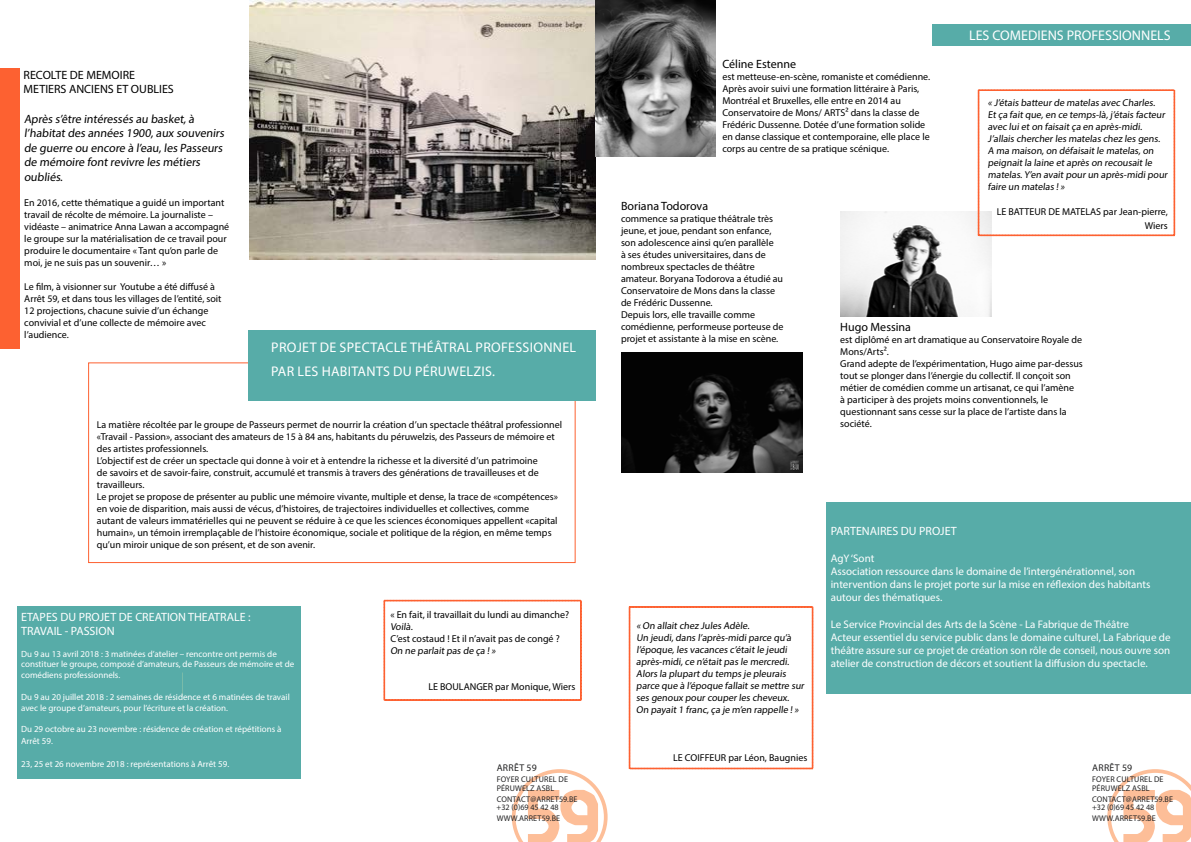
<style>
.page{position:relative;width:1191px;height:842px;background:#fff}
.page>*{position:absolute;margin:0;border:0;box-sizing:border-box;transform-origin:0 0}
.t1{font:14px/24px "Myriad Pro";letter-spacing:.02em;color:#fff}
.t2{font:12px/14.4px "Myriad Pro";letter-spacing:-.15em;color:#000}
.t3{font:12px "Myriad Pro";color:#000}
.t4{font:12px "Myriad Pro";color:#fff}
.t5{font:11px/13.2px "Myriad Pro";color:#fff}
.t6{font:10px/12px "Myriad Pro";color:#000}
.t7{font:10px/12px "Myriad Pro";letter-spacing:-.15em;color:#000}
.t8{font:9.8px "Myriad Pro";letter-spacing:.03em;color:#222223}
.t9{font:9px/10.8px "Myriad Pro";color:#fff}
.t10{font:8.2px/8.2px "Myriad Pro";letter-spacing:.02em;color:#222223}
</style>
<div class="page">
<svg style="left:512px;top:769px;width:95px;height:73px"></svg>
<div style="left:17px;top:606px;width:283px;height:172px;background:#57aca8"></div>
<svg style="left:1107px;top:769px;width:84px;height:73px"></svg>
<img style="left:249px;top:1px;width:346px;height:259px">
<div style="left:88px;top:362px;width:487px;height:201px;border:1px solid #fd6131"></div>
<div style="left:248px;top:330px;width:347px;height:70px;background:#57aca8"></div>
<img style="left:596px;top:0;width:119px;height:156px">
<div style="left:932px;top:24px;width:259px;height:21px;background:#57aca8"></div>
<img style="left:621px;top:352px;width:181px;height:121px">
<img style="left:841px;top:211px;width:150px;height:105px">
<svg style="left:628px;top:606px;width:185px;height:163px"></svg>
<div style="left:0;top:69px;width:19px;height:280px;background:#fd6131"></div>
<svg style="left:383px;top:599px;width:199px;height:102px"></svg>
<div style="left:826px;top:502px;width:365px;height:192px;background:#57aca8"></div>
<svg style="left:977px;top:89px;width:198px;height:147px"></svg>
<p class="t3" style="left:24px;top:68px;width:8px">RECOLTE</p>
<p class="t3" style="left:70px;top:68px;width:25px">DE MEMOIRE</p>
<p class="t3" style="left:24px;top:82px;width:7px">METIER</p>
<p class="t3" style="left:61px;top:82px;width:16px">S ANCIEN</p>
<p class="t3" style="left:108px;top:82px;width:31px">S ET OUBLIE</p>
<p class="t3" style="left:168px;top:82px;width:7px">S</p>
<p class="t2" style="left:24px;top:112px;width:203px">Après s’être intéressés au basket, à l’habitat des années 1900, aux souvenirs de guerre ou encore à l’eau, les Passeurs de mémoire font revivre les métiers oubliés.</p>
<p class="t6" style="left:24px;top:196px;width:206px">En 2016, cette thématique a guidé un important travail de récolte de mémoire. La journaliste – vidéaste – animatrice Anna Lawan a accompagné le groupe sur la matérialisation de ce travail pour produire le documentaire « Tant qu’on parle de moi, je ne suis pas un souvenir… »</p>
<p class="t6" style="left:24px;top:280px;width:199px">Le film, à visionner sur Youtube a été diffusé à Arrêt 59, et dans tous les villages de l’entité, soit 12 projections, chacune suivie d’un échange convivial et d’une collecte de mémoire avec l’audience.</p>
<h1 class="t1" style="left:271px;top:335px;width:306px">Projet de spectacle théâtral professionnel par les habitants du péruwelzis.</h1>
<p class="t6" style="left:97px;top:418px;width:467px">La matière récoltée par le groupe de Passeurs permet de nourrir la création d’un spectacle théâtral professionnel «Travail - Passion», associant des amateurs de 15 à 84 ans, habitants du péruwelzis, des Passeurs de mémoire et des artistes professionnels.<br>L’objectif est de créer un spectacle qui donne à voir et à entendre la richesse et la diversité d’un patrimoine<br>de savoirs et de savoir-faire, construit, accumulé et transmis à travers des générations de travailleuses et de travailleurs.<br>Le projet se propose de présenter au public une mémoire vivante, multiple et dense, la trace de «compétences» en voie de disparition, mais aussi de vécus, d’histoires, de trajectoires individuelles et collectives, comme<br>autant de valeurs immatérielles qui ne peuvent se réduire à ce que les sciences économiques appellent «capital humain», un témoin irremplaçable de l’histoire économique, sociale et politique de la région, en même temps qu’un miroir unique de son présent, et de son avenir.</p>
<p class="t4" style="left:21px;top:609px;width:7px">ETAPE</p>
<p class="t4" style="left:52px;top:609px;width:91px">S DUPROJETDECREATION</p>
<p class="t4" style="left:188px;top:609px;width:21px">THEATRALE</p>
<p class="t4" style="left:248px;top:609px;width:4px">:</p>
<p class="t4" style="left:21px;top:623px;width:7px">TRAVAIL</p>
<p class="t4" style="left:65px;top:623px;width:38px">- PASSION</p>
<p class="t9" style="left:21px;top:648px;width:275px">Du 9 au 13 avril 2018 : 3 matinées d’atelier – rencontre ont permis de constituer le groupe, composé d’amateurs, de Passeurs de mémoire et de comédiens professionnels.</p>
<p class="t9" style="left:21px;top:691px;width:270px">Du 9 au 20 juillet 2018 : 2 semaines de résidence et 6 matinées de travail avec le groupe d’amateurs, pour l’écriture et la création.</p>
<p class="t9" style="left:21px;top:723px;width:262px;line-height:12px">Du 29 octobre au 23 novembre : résidence de création et répétitions à<br>Arrêt 59.</p>
<p class="t9" style="left:21px;top:758px;width:210px">23, 25 et 26 novembre 2018 : représentations à Arrêt 59.</p>
<p class="t6" style="left:390px;top:609px;width:180px">« En fait, il travaillait du lundi au dimanche?<br>Voilà.<br>C’est costaud ! Et il n’avait pas de congé ?<br>On ne parlait pas de ça ! »</p>
<p class="t6" style="left:428px;top:681px;width:19px">LE BOULANGER</p>
<p class="t6" style="left:495px;top:681px;width:82px">par Monique, Wiers</p>
<p class="t8" style="left:497px;top:762px;width:42px">Arrêt 59</p>
<p class="t10" style="left:496px;top:775px;width:73px">foyer culturel de péruwelz asbl</p>
<p class="t10" style="left:496px;top:795px;width:82px">contact@arret59.be +32 (0)69 45 42 48</p>
<p class="t10" style="left:496px;top:814px;width:65px">www.arret59.be</p>
<h1 class="t1" style="left:969px;top:23px;width:33px">LE S COMEDIEN</h1>
<h1 class="t1" style="left:1056px;top:23px;width:19px">S PROFE</h1>
<h1 class="t1" style="left:1105px;top:23px;width:23px">SSIONNEL</h1>
<h1 class="t1" style="left:1163px;top:23px;width:8px">S</h1>
<p class="t3" style="left:722px;top:56px;width:75px">Céline Estenne</p>
<p class="t6" style="left:722px;top:70px;width:209px">est metteuse-en-scène, romaniste et comédienne.<br>Après avoir suivi une formation littéraire à Paris, Montréal et Bruxelles, elle entre en 2014 au Conservatoire de Mons/ ARTS² dans la classe de Frédéric Dussenne. Dotée d’une formation solide en danse classique et contemporaine, elle place le corps au centre de sa pratique scénique.</p>
<p class="t7" style="left:988px;top:97px;width:182px">« J’étais batteur de matelas avec Charles.<br>Et ça fait que, en ce temps-là, j’étais facteur avec lui et on faisait ça en après-midi.<br>J’allais chercher les matelas chez les gens.<br>A ma maison, on défaisait le matelas, on peignait la laine et après on recousait le matelas.Y’en avait pour un après-midi pour faire un matelas ! »</p>
<p class="t6" style="left:996px;top:205px;width:19px">LE BATTEUR</p>
<p class="t6" style="left:1048px;top:205px;width:21px">DE MATELA</p>
<p class="t6" style="left:1096px;top:204px;width:73px;line-height:14.4px;text-align:right">S par Jean-pierre,<br>Wiers</p>
<p class="t3" style="left:621px;top:198px;width:89px">Boriana Todorova</p>
<p class="t6" style="left:621px;top:212px;width:164px">commence sa pratique théâtrale très jeune, et joue, pendant son enfance, son adolescence ainsi qu’en parallèle<br>à ses études universitaires, dans de nombreux spectacles de théâtre amateur. Boryana Todorova a étudié au Conservatoire de Mons dans la classe de Frédéric Dussenne.<br>Depuis lors, elle travaille comme comédienne, performeuse porteuse de projet et assistante à la mise en scène.</p>
<p class="t3" style="left:840px;top:319px;width:72px">Hugo Messina</p>
<p class="t6" style="left:840px;top:333px;width:244px">est diplômé en art dramatique au Conservatoire Royale de Mons/Arts².<br>Grand adepte de l’expérimentation, Hugo aime par-dessus tout se plonger dans l’énergie du collectif. I l conçoit son métier de comédien comme un artisanat, ce qui l’amène<br>à participer à des projets moins conventionnels, le questionnant sans cesse sur la place de l’artiste dans la société.</p>
<p class="t6" style="left:636px;top:619px;width:171px">« On allait chez Jules Adèle.<br>Un jeudi, dans l’après-midi parce qu’à l’époque, les vacances c’était le jeudi après-midi, ce n’était pas le mercredi.<br>Alors la plupart du temps je pleurais parce que à l’époque fallait se mettre sur ses genoux pour couper les cheveux.<br>On payait 1 franc, ça je m’en rappelle ! »</p>
<p class="t6" style="left:673px;top:751px;width:18px">LE COIFFEUR</p>
<p class="t6" style="left:728px;top:751px;width:80px">par Léon, Baugnies</p>
<p class="t4" style="left:830px;top:524px;width:8px">PARTENAIRE</p>
<p class="t4" style="left:892px;top:524px;width:59px">S DUPROJET</p>
<p class="t5" style="left:830px;top:551px;width:321px">AgY ‘Sont<br>Association ressource dans le domaine de l’intergénérationnel, son intervention dans le projet porte sur la mise en réflexion des habitants autour des thématiques.</p>
<p class="t5" style="left:830px;top:617px;width:341px">Le Service Provincial des Arts de la Scène - La Fabrique de Théâtre<br>Acteur essentiel du service public dans le domaine culturel, La Fabrique de théâtre assure sur ce projet de création son rôle de conseil, nous ouvre son atelier de construction de décors et soutient la diffusion du spectacle.</p>
<p class="t8" style="left:1092px;top:762px;width:42px">Arrêt 59</p>
<p class="t10" style="left:1092px;top:775px;width:73px">foyer culturel de péruwelz asbl</p>
<p class="t10" style="left:1092px;top:795px;width:82px">contact@arret59.be +32 (0)69 45 42 48</p>
<p class="t10" style="left:1092px;top:814px;width:65px">www.arret59.be</p>
</div>
